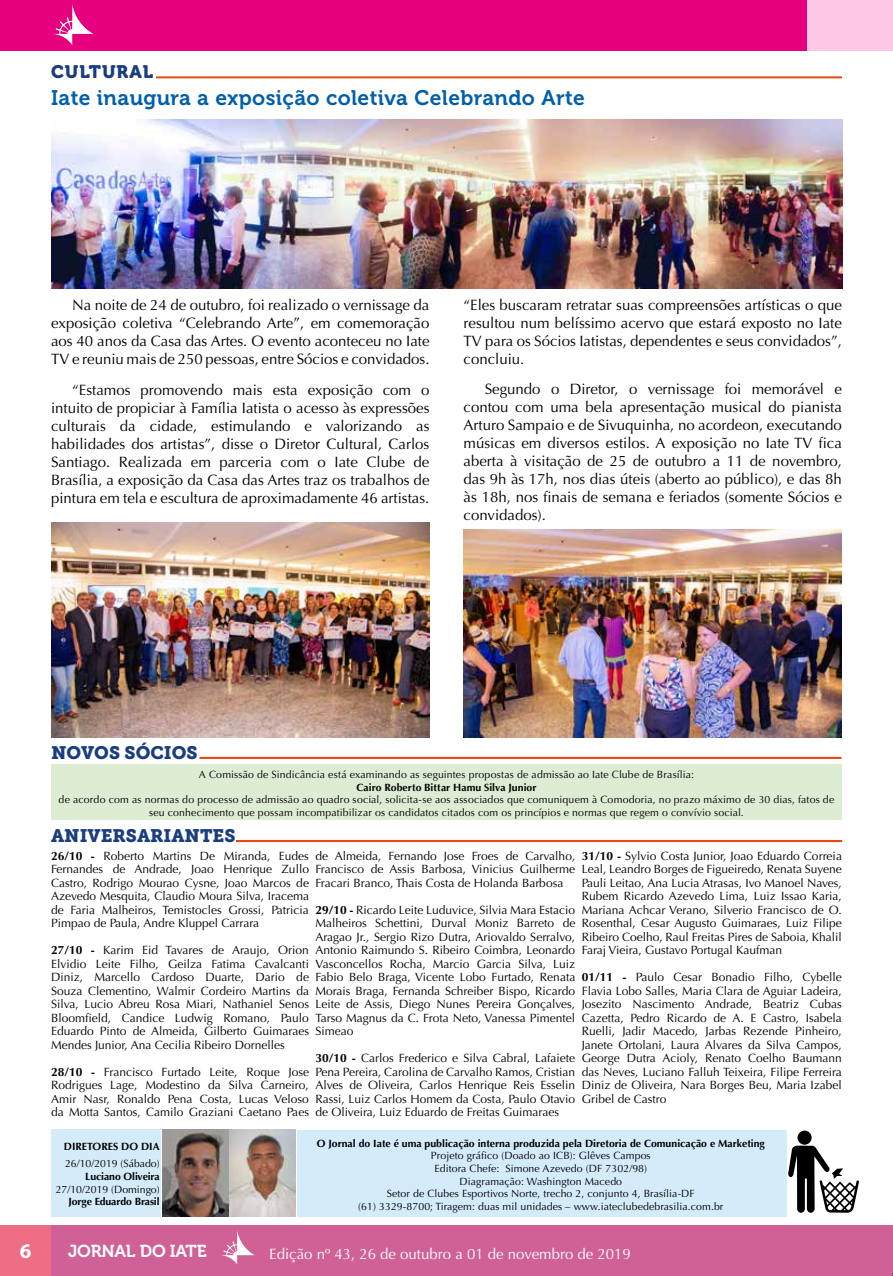
<style>
.page{position:relative;width:893px;height:1276px;background:#fff}
.page>*{position:absolute;margin:0;border:0;box-sizing:border-box;transform-origin:0 0}
.t1{font:21px "Museo 700";letter-spacing:.02em;color:#005fab}
.t2{font:700 21px "Myriad Pro";color:#fff}
.t3{font:18px "Museo Slab 900";color:#193d7e}
.t4{font:18px "Museo 900";letter-spacing:.05em;color:#193d7e}
.t5{font:17.25px "Museo 700";letter-spacing:-.01em;color:#fff}
.t6{font:15px/18px "Optima";color:#000;text-align:justify}
.t7{font:15px "Optima";color:#fff}
.t8{font:12px/13.5px "Optima";color:#000;text-align:justify}
.t9{font:10.5px/12.6px "Optima";letter-spacing:.01em;color:#000;text-align:center}
.t10{font:700 10.5px "Optima";color:#000}
.s1{font-weight:700}
</style>
<div class="page">
<div style="left:0;top:1225px;width:893px;height:51px;background:#d06196"></div>
<svg style="left:221px;top:1231px;width:34px;height:33px"></svg>
<div style="left:0;top:0;width:893px;height:51px;background:#e6007d"></div>
<div style="left:808px;top:0;width:85px;height:51px;background:#ffc7e6"></div>
<div style="left:0;top:1225px;width:51px;height:51px;background:#ed6d85"></div>
<svg style="left:53px;top:4px;width:40px;height:41px"></svg>
<hr style="left:236px;top:840px;width:606px;height:2px;background:#e24b12">
<div style="left:51px;top:764px;width:791px;height:55px;background:#deecd3"></div>
<hr style="left:200px;top:757px;width:641px;height:2px;background:#e24b12">
<div style="left:297px;top:1130px;width:489px;height:86px;background:#d4ebfa"></div>
<svg style="left:788px;top:1130px;width:71px;height:82px"></svg>
<img style="left:230px;top:1129px;width:65px;height:87px">
<div style="left:51px;top:1129px;width:110px;height:87px;background:#d4ebfa"></div>
<img style="left:163px;top:1129px;width:65px;height:87px">
<hr style="left:156px;top:76px;width:686px;height:2px;background:#e24b12">
<img style="left:51px;top:120px;width:791px;height:169px">
<img style="left:51px;top:522px;width:378px;height:215px">
<img style="left:463px;top:529px;width:379px;height:208px">
<h2 class="t4" style="left:51px;top:62px;width:104px">CULTURAL</h2>
<h1 class="t1" style="left:51px;top:86px;width:535px">Iate inaugura a exposição coletiva Celebrando Arte</h1>
<p class="t6" style="left:51px;top:296px;width:380px;text-indent:21px">Na noite de 24 de outubro, foi realizado o vernissage da exposição coletiva “Celebrando Arte”, em comemoração aos 40 anos da Casa das Artes. O evento aconteceu no Iate TV e reuniu mais de 250 pessoas, entre Sócios e convidados.</p>
<p class="t6" style="left:51px;top:381px;width:380px;text-indent:21px">“Estamos promovendo mais esta exposição com o intuito de propiciar à Família Iatista o acesso às expressões culturais da cidade, estimulando e valorizando as habilidades dos artistas”, disse o Diretor Cultural, Carlos Santiago. Realizada em parceria com o Iate Clube de Brasília, a exposição da Casa das Artes traz os trabalhos de pintura em tela e escultura de aproximadamente 46 artistas.</p>
<p class="t6" style="left:463px;top:296px;width:380px">“Eles buscaram retratar suas compreensões artísticas o que resultou num belíssimo acervo que estará exposto no Iate TV para os Sócios Iatistas, dependentes e seus convidados”, concluiu.</p>
<p class="t6" style="left:463px;top:380px;width:380px;text-indent:21px">Segundo o Diretor, o vernissage foi memorável e contou com uma bela apresentação musical do pianista Arturo Sampaio e de Sivuquinha, no acordeon, executando músicas em diversos estilos. A exposição no Iate TV fica aberta à visitação de 25 de outubro a 11 de novembro, das 9h às 17h, nos dias úteis (aberto ao público), e das 8h às 18h, nos finais de semana e feriados (somente Sócios e convidados).</p>
<h2 class="t3" style="left:51px;top:742px;width:148px">NOVOS SÓCIOS</h2>
<p class="t9" style="left:199px;top:768px;width:497px">A Comissão de Sindicância está examinando as seguintes propostas de admissão ao Iate Clube de Brasília:</p>
<p class="t10" style="left:356px;top:781px;width:182px">Cairo Roberto Bittar Hamu Silva Junior</p>
<p class="t9" style="left:59px;top:793px;width:777px">de acordo com as normas do processo de admissão ao quadro social, solicita-se aos associados que comuniquem à Comodoria, no prazo máximo de 30 dias, fatos de seu conhecimento que possam incompatibilizar os candidatos citados com os princípios e normas que regem o convívio social.</p>
<h2 class="t3" style="left:51px;top:825px;width:186px">ANIVERSARIANTES</h2>
<p class="t8" style="left:51px;top:849px;width:259px"><span class="s1">26/10 -</span> Roberto Martins De Miranda, Eudes Fernandes de Andrade, Joao Henrique Zullo Castro, Rodrigo Mourao Cysne, Joao Marcos de Azevedo Mesquita, Claudio Moura Silva, Iracema de Faria Malheiros, Temistocles Grossi, Patricia Pimpao de Paula, Andre Kluppel Carrara</p>
<p class="t8" style="left:51px;top:943px;width:259px"><span class="s1">27/10 -</span> Karim Eid Tavares de Araujo, Orion Elvidio Leite Filho, Geilza Fatima Cavalcanti Diniz, Marcello Cardoso Duarte, Dario de Souza Clementino, Walmir Cordeiro Martins da Silva, Lucio Abreu Rosa Miari, Nathaniel Senos Bloomfield, Candice Ludwig Romano, Paulo Eduardo Pinto de Almeida, Gilberto Guimaraes Mendes Junior, Ana Cecilia Ribeiro Dornelles</p>
<p class="t8" style="left:51px;top:1065px;width:259px"><span class="s1">28/10 -</span> Francisco Furtado Leite, Roque Jose Rodrigues Lage, Modestino da Silva Carneiro, Amir Nasr, Ronaldo Pena Costa, Lucas Veloso da Motta Santos, Camilo Graziani Caetano Paes</p>
<p class="t8" style="left:315px;top:849px;width:261px">de Almeida, Fernando Jose Froes de Carvalho, Francisco de Assis Barbosa, Vinicius Guilherme Fracari Branco, Thais Costa de Holanda Barbosa</p>
<p class="t8" style="left:315px;top:903px;width:261px"><span class="s1">29/10 -</span> Ricardo Leite Luduvice, Silvia Mara Estacio Malheiros Schettini, Durval Moniz Barreto de Aragao Jr., Sergio Rizo Dutra, Ariovaldo Serralvo, Antonio Raimundo S. Ribeiro Coimbra, Leonardo Vasconcellos Rocha, Marcio Garcia Silva, Luiz Fabio Belo Braga, Vicente Lobo Furtado, Renata Morais Braga, Fernanda Schreiber Bispo, Ricardo Leite de Assis, Diego Nunes Pereira Gonçalves, Tarso Magnus da C. Frota Neto, Vanessa Pimentel Simeao</p>
<p class="t8" style="left:315px;top:1051px;width:261px"><span class="s1">30/10 -</span> Carlos Frederico e Silva Cabral, Lafaiete Pena Pereira, Carolina de Carvalho Ramos, Cristian Alves de Oliveira, Carlos Henrique Reis Esselin Rassi, Luiz Carlos Homem da Costa, Paulo Otavio de Oliveira, Luiz Eduardo de Freitas Guimaraes</p>
<p class="t8" style="left:582px;top:849px;width:262px"><span class="s1">31/10 -</span> Sylvio Costa Junior, Joao Eduardo Correia Leal, Leandro Borges de Figueiredo, Renata Suyene Pauli Leitao, Ana Lucia Atrasas, Ivo Manoel Naves, Rubem Ricardo Azevedo Lima, Luiz Issao Karia, Mariana Achcar Verano, Silverio Francisco de O.<br>Rosenthal, Cesar Augusto Guimaraes, Luiz Filipe Ribeiro Coelho, Raul Freitas Pires de Saboia, Khalil Faraj Vieira, Gustavo Portugal Kaufman</p>
<p class="t8" style="left:582px;top:970px;width:262px"><span class="s1">01/11 -</span> Paulo Cesar Bonadio Filho, Cybelle Flavia Lobo Salles, Maria Clara de Aguiar Ladeira, Josezito Nascimento Andrade, Beatriz Cubas Cazetta, Pedro Ricardo de A. E Castro, Isabela Ruelli, Jadir Macedo, Jarbas Rezende Pinheiro, Janete Ortolani, Laura Alvares da Silva Campos, George Dutra Acioly, Renato Coelho Baumann das Neves, Luciano Falluh Teixeira, Filipe Ferreira Diniz de Oliveira, Nara Borges Beu, Maria Izabel Gribel de Castro</p>
<p class="t10" style="left:64px;top:1140px;width:97px">DIRETORES DO DIA</p>
<p class="t9" style="left:65px;top:1157px;width:96px">26/10/2019 (Sábado)</p>
<p class="t10" style="left:85px;top:1170px;width:76px">Luciano Oliveira</p>
<p class="t9" style="left:56px;top:1182px;width:105px">27/10/2019 (Domingo)</p>
<p class="t10" style="left:69px;top:1195px;width:93px">Jorge Eduardo Brasil</p>
<p class="t10" style="left:317px;top:1137px;width:450px">O Jornal do Iate é uma publicação interna produzida pela Diretoria de Comunicação e Marketing</p>
<p class="t9" style="left:358px;top:1149px;width:367px">Projeto gráfico (Doado ao ICB): Glêves Campos<br>Editora Chefe: Simone Azevedo (DF 7302/98)<br>Diagramação: Washington Macedo<br>Setor de Clubes Esportivos Norte, trecho 2, conjunto 4, Brasília-DF<br>(61) 3329-8700; Tiragem: duas mil unidades – www.iateclubedebrasilia.com.br</p>
<h1 class="t2" style="left:20px;top:1237px;width:13px">6</h1>
<h3 class="t5" style="left:68px;top:1241px;width:140px">JORNAL DO IATE</h3>
<p class="t7" style="left:269px;top:1245px;width:363px">Edição nº 43, 26 de outubro a 01 de novembro de 2019</p>
</div>
